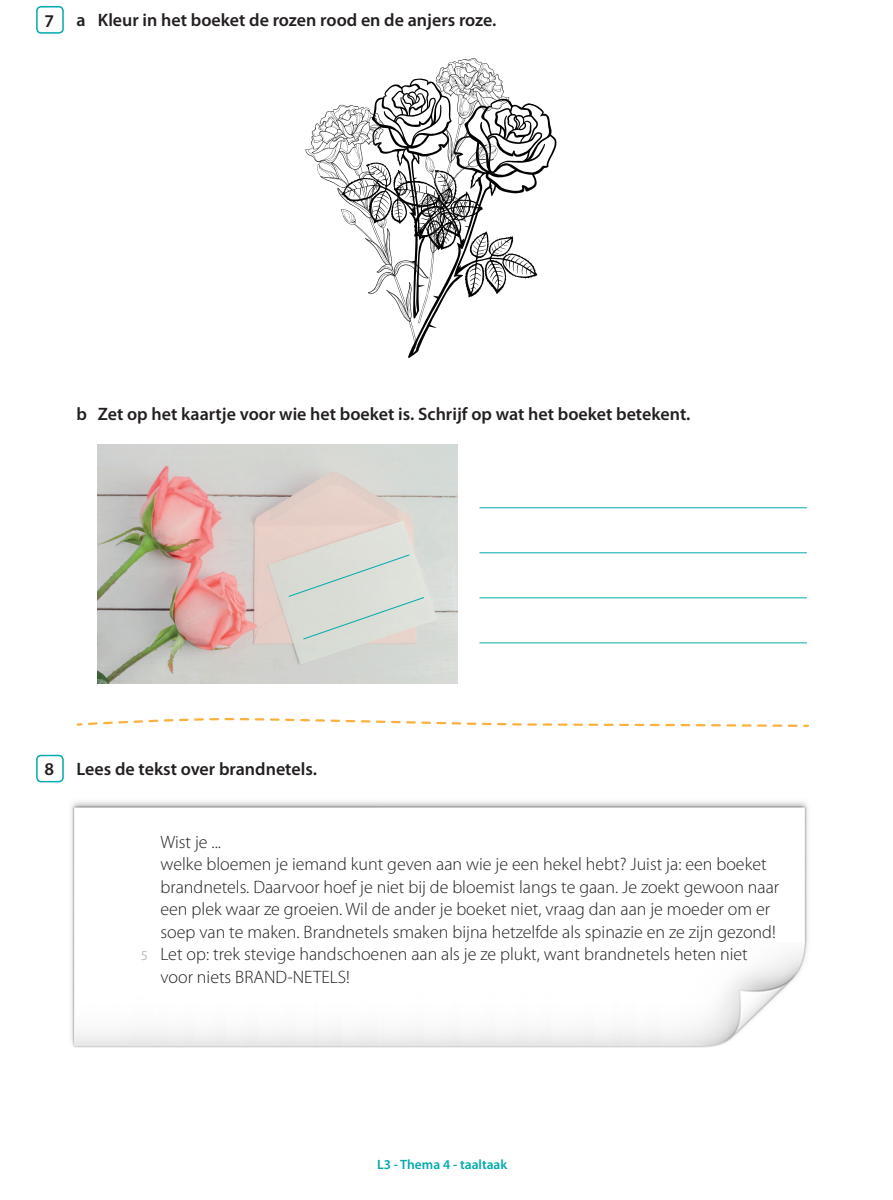
<style>
.page{position:relative;width:893px;height:1200px;background:#fff}
.page>*{position:absolute;margin:0;border:0;box-sizing:border-box;transform-origin:0 0}
.body_12-15{font:300 18px/22.5px "Myriad Pro";color:#231f20}
.Opdracht_abc{font:600 18px "Myriad Pro";color:#231f20}
.Opdracht{font:600 18px "Myriad Pro";color:#231f20}
.Opdrachtnummer{font:600 18px "Myriad Pro";color:#231f20}
.t1{font:600 13.5px "Myriad Pro";color:#00aaad}
.Linenumberleft{font:300 13.5px "Myriad Pro";color:#939598}
</style>
<div class="page">
<svg style="left:305px;top:58px;width:252px;height:300px"></svg>
<img style="left:98px;top:444px;width:360px;height:239px">
<svg style="left:288px;top:554px;width:137px;height:85px;background:#d6dcd5"></svg>
<hr style="left:479px;top:507px;width:328px;height:1px;background:#00aaad">
<hr style="left:479px;top:552px;width:328px;height:1px;background:#00aaad">
<hr style="left:479px;top:597px;width:328px;height:1px;background:#00aaad">
<hr style="left:479px;top:642px;width:328px;height:1px;background:#00aaad">
<svg style="left:76px;top:718px;width:732px;height:9px"></svg>
<img style="left:380px;top:941px;width:428px;height:107px">
<img style="left:71px;top:994px;width:309px;height:54px">
<img style="left:380px;top:801px;width:428px;height:140px">
<img style="left:71px;top:801px;width:309px;height:193px">
<div style="left:36px;top:6px;width:28px;height:28px;border:2px solid #00aaad;border-radius:4px"></div>
<div style="left:36px;top:754px;width:28px;height:28px;border:2px solid #00aaad;border-radius:4px"></div>
<p class="Opdrachtnummer" style="left:45px;top:11px;width:11px">7</p>
<p class="Opdracht_abc" style="left:77px;top:10px;width:421px">a Kleur in het boeket de rozen rood en de anjers roze.</p>
<p class="Opdracht_abc" style="left:77px;top:404px;width:615px">b Zet op het kaartje voor wie het boeket is. Schrijf op wat het boeket betekent.</p>
<p class="Opdrachtnummer" style="left:45px;top:759px;width:11px">8</p>
<p class="Opdracht" style="left:77px;top:758px;width:242px">Lees de tekst over brandnetels.</p>
<p class="Linenumberleft" style="left:141px;top:948px;width:8px">5</p>
<p class="body_12-15" style="left:161px;top:830px;width:62px">Wist je ...</p>
<p class="body_12-15" style="left:161px;top:853px;width:620px">welke bloemen je iemand kunt geven aan wie je een hekel hebt? Juist ja: een boeket brandnetels. Daarvoor hoef je niet bij de bloemist langs te gaan. Je zoekt gewoon naar een plek waar ze groeien. Wil de ander je boeket niet, vraag dan aan je moeder om er soep van te maken. Brandnetels smaken bijna hetzelfde als spinazie en ze zijn gezond!</p>
<p class="body_12-15" style="left:161px;top:943px;width:589px">Let op: trek stevige handschoenen aan als je ze plukt, want brandnetels heten niet voor niets BRAND-NETELS!</p>
<p class="t1" style="left:377px;top:1156px;width:132px">L3 - Thema 4 - taaltaak</p>
</div>
